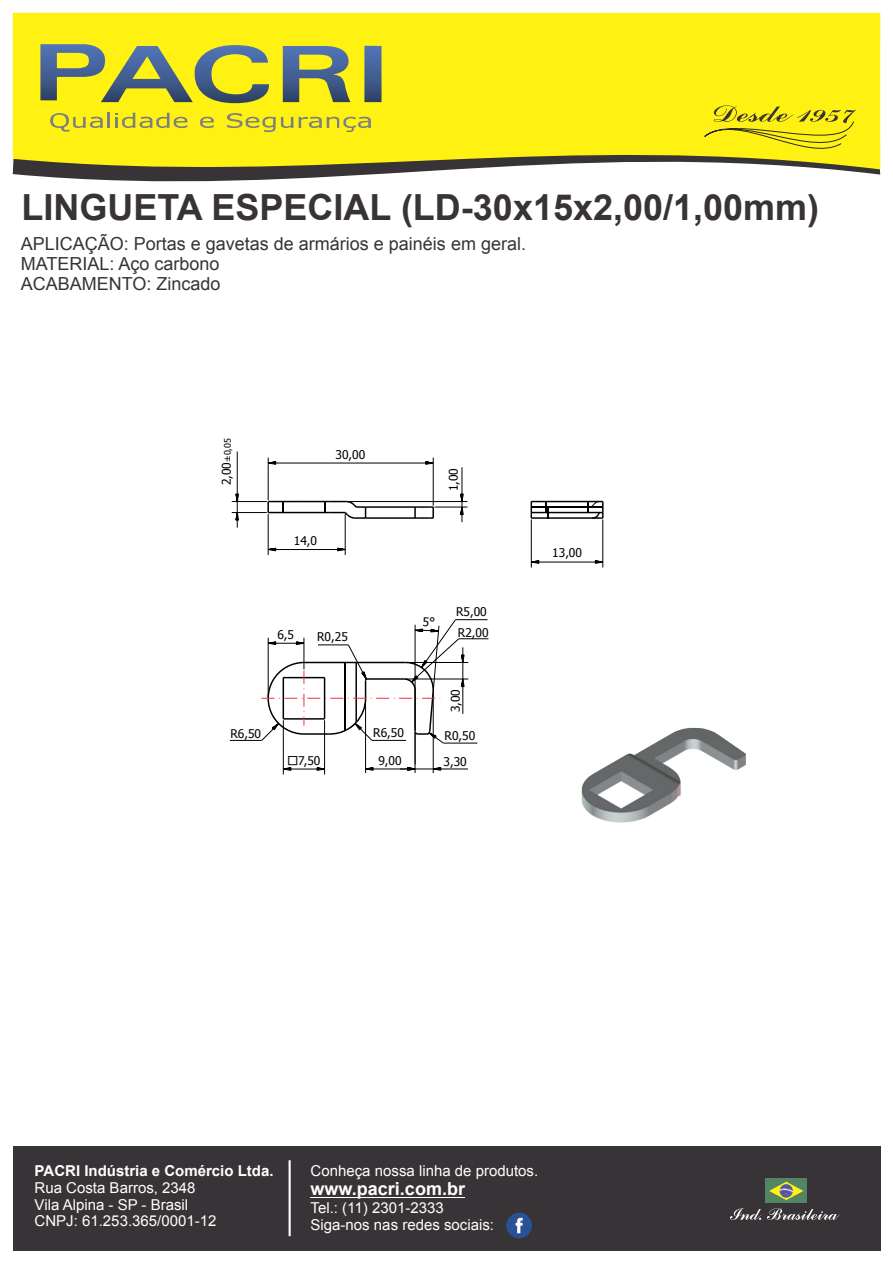
<style>
.page{position:relative;width:893px;height:1263px;background:#fff}
.page>*{position:absolute;margin:0;border:0;box-sizing:border-box;transform-origin:0 0}
.t1{font:700 36px "Arial";color:#383336}
.t2{font:18px/20.1px "Arial";color:#383336}
.t3{font:700 18px "Arial";color:#fff}
.t4{font:15px/16.8px "Arial";color:#fff}
.t5{font:700 15px "Arial";color:#fff}
.t6{font:12px "Tahoma";color:#000}
.t7{font:9px "Tahoma";color:#000}
.s1{font-size:12px}
.s2{font-family:"AIGDT"}
</style>
<div class="page">
<div style="left:13px;top:1146px;width:867px;height:104px;background:#383336"></div>
<svg style="left:13px;top:13px;width:867px;height:169px;background:#f0e527"></svg>
<svg style="left:689px;top:105px;width:167px;height:59px;background:#dfd318"></svg>
<svg style="left:40px;top:44px;width:230px;height:59px;background:#abb04a"></svg>
<svg style="left:283px;top:46px;width:68px;height:56px;background:#8d9961"></svg>
<div style="left:364px;top:46px;width:18px;height:56px;background:linear-gradient(to bottom,#5478bc,#304569)"></div>
<svg style="left:50px;top:113px;width:137px;height:19px;background:#dcd42e"></svg>
<svg style="left:200px;top:117px;width:14px;height:11px"></svg>
<svg style="left:299px;top:117px;width:72px;height:15px"></svg>
<svg style="left:227px;top:113px;width:66px;height:19px"></svg>
<div style="left:765px;top:1179px;width:42px;height:24px;background:#528563"></div>
<svg style="left:769px;top:1182px;width:34px;height:18px"></svg>
<svg style="left:730px;top:1208px;width:110px;height:12px"></svg>
<img style="left:506px;top:1212px;width:26px;height:27px">
<hr style="left:311px;top:1197px;width:154px;height:1px;background:#fff">
<hr style="left:289px;top:1160px;width:2px;height:76px;background:#fff">
<hr style="left:367px;top:517px;width:37px;height:2px;background:#000">
<hr style="left:268px;top:501px;width:36px;height:1px;background:#000">
<svg style="left:267px;top:501px;width:2px;height:11px"></svg>
<hr style="left:367px;top:506px;width:37px;height:2px;background:#000">
<svg style="left:404px;top:506px;width:30px;height:13px"></svg>
<hr style="left:268px;top:512px;width:36px;height:1px;background:#000">
<hr style="left:531px;top:517px;width:61px;height:2px;background:#000">
<hr style="left:531px;top:501px;width:72px;height:1px;background:#000">
<svg style="left:531px;top:501px;width:1px;height:16px"></svg>
<hr style="left:531px;top:512px;width:72px;height:1px;background:#000">
<svg style="left:304px;top:500px;width:63px;height:19px"></svg>
<svg style="left:546px;top:502px;width:2px;height:16px"></svg>
<hr style="left:531px;top:506px;width:60px;height:2px;background:#000">
<svg style="left:587px;top:501px;width:17px;height:18px"></svg>
<hr style="left:347px;top:501px;width:120px;height:1px;background:#000">
<hr style="left:434px;top:507px;width:33px;height:1px;background:#000">
<svg style="left:459px;top:467px;width:5px;height:55px"></svg>
<hr style="left:268px;top:457px;width:1px;height:43px;background:#000">
<hr style="left:433px;top:457px;width:1px;height:49px;background:#000">
<hr style="left:276px;top:463px;width:150px;height:1px;background:#000">
<svg style="left:267px;top:460px;width:10px;height:5px"></svg>
<svg style="left:424px;top:460px;width:10px;height:5px"></svg>
<hr style="left:531px;top:519px;width:1px;height:48px;background:#000">
<hr style="left:602px;top:519px;width:1px;height:48px;background:#000">
<hr style="left:539px;top:562px;width:56px;height:1px;background:#000">
<svg style="left:530px;top:559px;width:10px;height:6px"></svg>
<svg style="left:594px;top:559px;width:10px;height:6px"></svg>
<hr style="left:365px;top:700px;width:1px;height:73px;background:#000">
<hr style="left:373px;top:769px;width:34px;height:1px;background:#000">
<svg style="left:365px;top:766px;width:9px;height:5px"></svg>
<hr style="left:415px;top:733px;width:1px;height:40px;background:#000">
<hr style="left:433px;top:691px;width:1px;height:82px;background:#000">
<svg style="left:400px;top:766px;width:68px;height:5px"></svg>
<hr style="left:324px;top:720px;width:1px;height:54px;background:#000">
<hr style="left:283px;top:720px;width:1px;height:54px;background:#000">
<svg style="left:282px;top:766px;width:44px;height:5px"></svg>
<hr style="left:230px;top:740px;width:32px;height:1px;background:#000">
<hr style="left:268px;top:514px;width:1px;height:41px;background:#000">
<hr style="left:345px;top:514px;width:1px;height:41px;background:#000">
<hr style="left:276px;top:549px;width:62px;height:1px;background:#000">
<svg style="left:267px;top:547px;width:10px;height:5px"></svg>
<svg style="left:337px;top:547px;width:9px;height:5px"></svg>
<hr style="left:232px;top:512px;width:35px;height:1px;background:#000">
<hr style="left:232px;top:501px;width:35px;height:1px;background:#000">
<hr style="left:237px;top:451px;width:1px;height:43px;background:#000">
<svg style="left:235px;top:493px;width:5px;height:35px"></svg>
<img style="left:581px;top:727px;width:165px;height:96px">
<svg style="left:261px;top:619px;width:227px;height:125px"></svg>
<h1 class="t1" style="left:22px;top:193px;width:799px">LINGUETA ESPECIAL (LD-30x15x2,00/1,00mm)</h1>
<p class="t2" style="left:21px;top:236px;width:507px">APLICAÇÃO: Portas e gavetas de armários e painéis em geral.<br>MATERIAL: Aço carbono<br>ACABAMENTO: Zincado</p>
<p class="t7" style="left:224px;top:485px;width:49px;rotate:-90deg"><span class="s1">2,00</span>±0,05</p>
<p class="t6" style="left:336px;top:449px;width:31px">30,00</p>
<p class="t6" style="left:294px;top:536px;width:25px">14,0</p>
<p class="t6" style="left:277px;top:630px;width:18px">6,5</p>
<p class="t6" style="left:317px;top:632px;width:32px">R0,25</p>
<p class="t6" style="left:449px;top:491px;width:25px;rotate:-90deg">1,00</p>
<p class="t6" style="left:456px;top:607px;width:32px">R5,00</p>
<p class="t6" style="left:458px;top:628px;width:32px">R2,00</p>
<p class="t6" style="left:451px;top:712px;width:25px;rotate:-90deg">3,00</p>
<p class="t6" style="left:373px;top:727px;width:32px">R6,50</p>
<p class="t6" style="left:230px;top:729px;width:32px">R6,50</p>
<p class="t6" style="left:445px;top:731px;width:32px">R0,50</p>
<p class="t6" style="left:287px;top:756px;width:35px"><span class="s2">o</span>7,50</p>
<p class="t6" style="left:378px;top:756px;width:25px">9,00</p>
<p class="t6" style="left:444px;top:757px;width:25px">3,30</p>
<p class="t6" style="left:552px;top:548px;width:31px">13,00</p>
<p class="t5" style="left:35px;top:1165px;width:240px">PACRI Indústria e Comércio Ltda.</p>
<p class="t4" style="left:35px;top:1180px;width:183px">Rua Costa Barros, 2348<br>Vila Alpina - SP - Brasil<br>CNPJ: 61.253.365/0001-12</p>
<p class="t4" style="left:311px;top:1164px;width:229px">Conheça nossa linha de produtos.</p>
<p class="t3" style="left:311px;top:1182px;width:156px">www.pacri.com.br</p>
<p class="t4" style="left:311px;top:1200px;width:185px">Tel.: (11) 2301-2333<br>Siga-nos nas redes sociais:</p>
</div>
